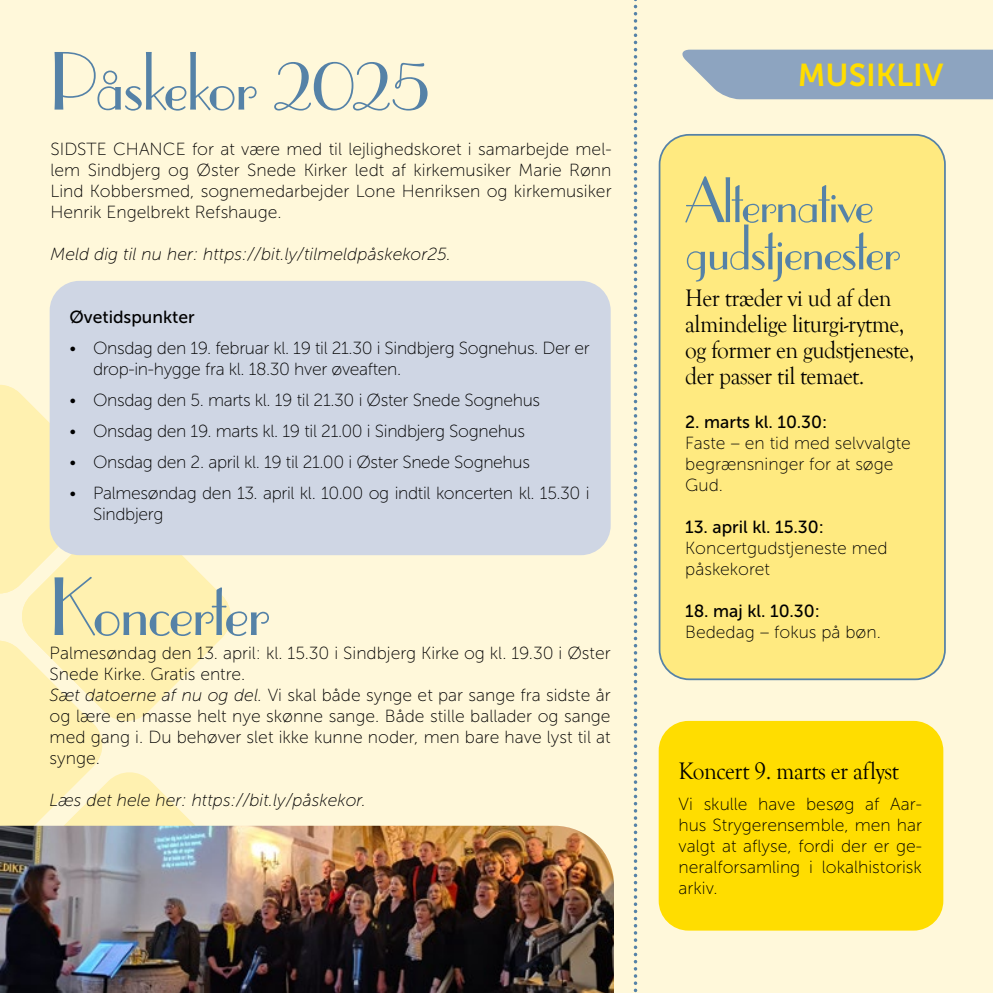
<style>
.page{position:relative;width:993px;height:993px;background:#fff}
.page>*{position:absolute;margin:0;border:0;box-sizing:border-box;transform-origin:0 0}
.t1{font:78.75px "Parisian BT";letter-spacing:-.03em;color:#5582a7}
.t2{font:61.25px/47.2px "Parisian BT";letter-spacing:-.03em;color:#5582a7}
.t3{font:31.5px "Museo Sans 700";color:#fd0}
.t4{font:24.5px/26.2px "Goudy Old Style T";letter-spacing:-.02em;color:#000;scale:.95 1}
.t5{font:17.5px/21px "Museo Sans 100";color:#000}
.t6{font:17.5px/21px "Museo Sans 100";letter-spacing:-.02em;color:#000}
.t7{font:italic 17.5px "Museo Sans 100";color:#000}
.t8{font:17.5px "Museo Sans 500";color:#000}
.s1{font-style:italic}
</style>
<div class="page">
<div style="left:0;top:0;width:992px;height:992px;background:#fff8da"></div>
<svg style="left:105px;top:772px;width:89px;height:53px;fill:#fff1b0"></svg>
<svg style="left:0;top:640px;width:105px;height:185px;background:#fff2b6"></svg>
<svg style="left:19px;top:555px;width:212px;height:168px;fill:#fff1b0"></svg>
<svg style="left:0;top:382px;width:106px;height:214px;background:#fef1b6"></svg>
<div style="left:658px;top:720px;width:285px;height:210px;background:#fd0;border-radius:30px"></div>
<div style="left:659px;top:135px;width:285px;height:544px;background:#ffea80;border-radius:30px"></div>
<div style="left:658px;top:134px;width:287px;height:546px;border:2px solid #5582a7;border-radius:30px"></div>
<div style="left:50px;top:281px;width:560px;height:274px;background:#cfd6e4;border-radius:30px"></div>
<img style="left:0;top:825px;width:613px;height:167px">
<div style="left:682px;top:50px;width:310px;height:49px;background:#8da4c0"></div>
<svg style="left:633px;top:0;width:4px;height:993px"></svg>
<h1 class="t1" style="left:50px;top:33px;width:383px">Påskekor 2025</h1>
<p class="t5" style="left:50px;top:138px;width:562px;text-align:justify">SIDSTE CHANCE for at være med til lejlighedskoret i samarbejde mel&shy;lem Sindbjerg og Øster Snede Kirker ledt af kirkemusiker Marie Rønn Lind Kobbersmed, sognemedarbejder Lone Henriksen og kirkemusiker Henrik Engelbrekt Refshauge.</p>
<p class="t7" style="left:50px;top:244px;width:402px">Meld dig til nu her: https://bit.ly/tilmeldpåskekor25.</p>
<p class="t8" style="left:69px;top:307px;width:127px">Øvetidspunkter</p>
<p class="t6" style="left:93px;top:337px;width:498px;text-indent:-24px">• Onsdag den 19. februar kl. 19 til 21.30 i Sindbjerg Sognehus. Der er drop-in-hygge fra kl. 18.30 hver øveaften.</p>
<p class="t6" style="left:69px;top:389px;width:472px">• Onsdag den 5. marts kl. 19 til 21.30 i Øster Snede Sognehus</p>
<p class="t6" style="left:69px;top:420px;width:457px">• Onsdag den 19. marts kl. 19 til 21.00 i Sindbjerg Sognehus</p>
<p class="t6" style="left:69px;top:451px;width:462px">• Onsdag den 2. april kl. 19 til 21.00 i Øster Snede Sognehus</p>
<p class="t6" style="left:93px;top:482px;width:498px;text-indent:-24px">• Palmesøndag den 13. april kl. 10.00 og indtil koncerten kl. 15.30 i<br>Sindbjerg</p>
<h1 class="t1" style="left:50px;top:558px;width:221px">Koncerter</h1>
<p class="t5" style="left:50px;top:642px;width:562px">Palmesøndag den 13. april: kl. 15.30 i Sindbjerg Kirke og kl. 19.30 i Øster Snede Kirke. Gratis entre.<br><span class="s1">Sæt datoerne af nu og del.</span> Vi skal både synge et par sange fra sidste år og lære en masse helt nye skønne sange. Både stille ballader og sange med gang i. Du behøver slet ikke kunne noder, men bare have lyst til at synge.</p>
<p class="t7" style="left:50px;top:790px;width:318px">Læs det hele her: https://bit.ly/påskekor.</p>
<h3 class="t3" style="left:797px;top:58px;width:147px">MUSIKLIV</h3>
<h2 class="t2" style="left:685px;top:176px;width:216px">Alternative gudstjenester</h2>
<h3 class="t4" style="left:685px;top:285px;width:242px">Her træder vi ud af den almindelige liturgi-rytme, og former en gudstjeneste, der passer til temaet.</h3>
<p class="t8" style="left:685px;top:412px;width:143px">2. marts kl. 10.30:</p>
<p class="t5" style="left:685px;top:432px;width:227px">Faste – en tid med selvvalgte begrænsninger for at søge<br>Gud.</p>
<p class="t8" style="left:685px;top:517px;width:140px">13. april kl. 15.30:</p>
<p class="t5" style="left:685px;top:537px;width:204px">Koncertgudstjeneste med påskekoret</p>
<p class="t8" style="left:685px;top:601px;width:136px">18. maj kl. 10.30:</p>
<p class="t5" style="left:685px;top:621px;width:197px">Bededag – fokus på bøn.</p>
<h3 class="t4" style="left:678px;top:758px;width:233px">Koncert 9. marts er aflyst</h3>
<p class="t5" style="left:678px;top:793px;width:245px;text-align:justify">Vi skulle have besøg af Aar&shy;hus Strygerensemble, men har valgt at aflyse, fordi der er ge&shy;neralforsamling i lokalhistorisk arkiv.</p>
</div>
